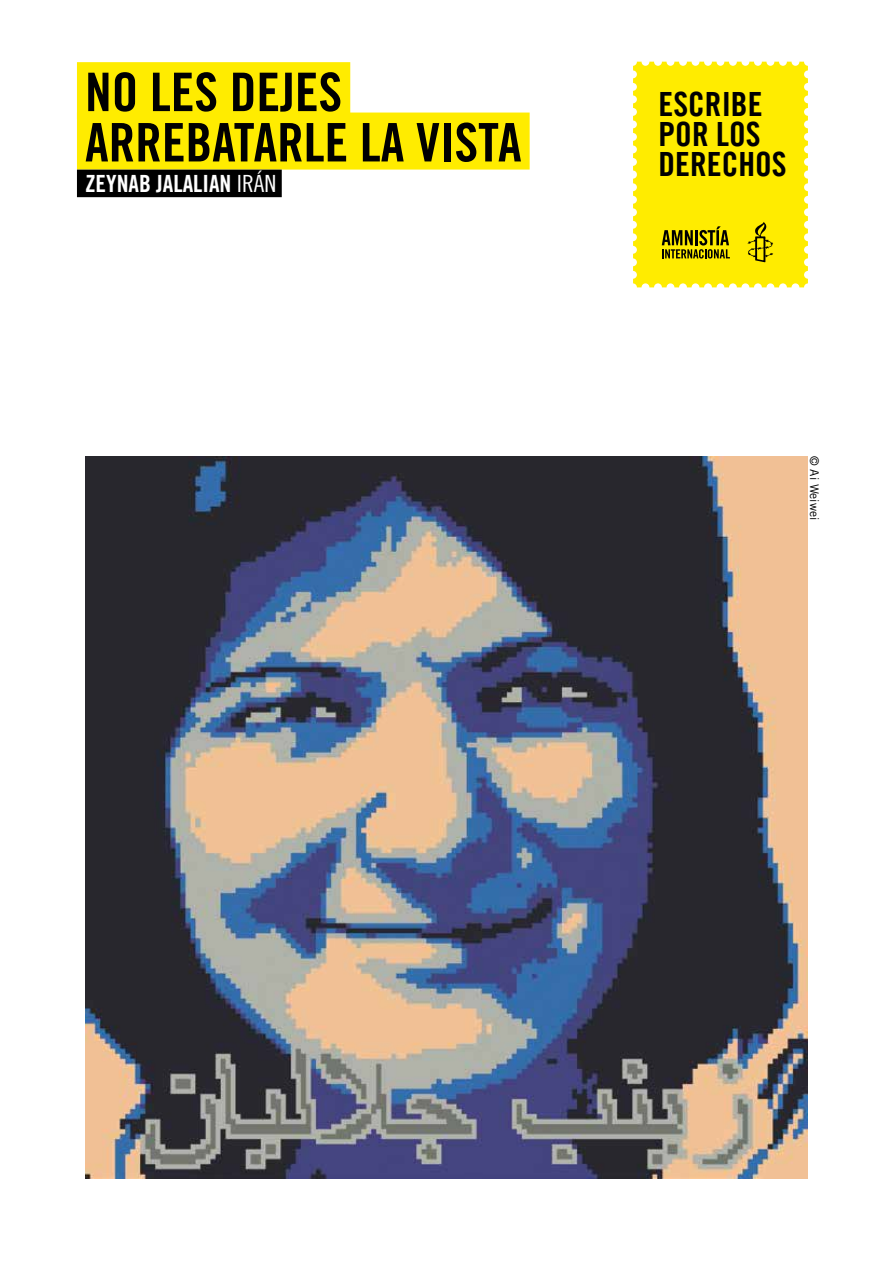
<style>
.page{position:relative;width:893px;height:1263px;background:#fff}
.page>*{position:absolute;margin:0;border:0;box-sizing:border-box;transform-origin:0 0}
.t1{font:53.25px/50.4px "Amnesty Trade Gothic Bd Cn 20";color:#000}
.t2{font:33.45px/29.5px "Amnesty Trade Gothic Bd Cn 20";color:#000}
.t3{font:23.7px "Amnesty Trade Gothic Bd Cn 20";color:#fff}
.t4{font:12px "Amnesty Trade Gothic";color:#000}
.s1{font-family:"Amnesty Trade Gothic Cn 18"}
</style>
<div class="page">
<svg style="left:633px;top:62px;width:175px;height:225px;background:#f7e509"></svg>
<div style="left:77px;top:62px;width:273px;height:57px;background:#ffec00"></div>
<div style="left:77px;top:113px;width:453px;height:57px;background:#ffec00"></div>
<div style="left:77px;top:170px;width:205px;height:27px;background:#000"></div>
<img style="left:85px;top:456px;width:723px;height:723px">
<p class="t1" style="left:85px;top:67px;width:438px">NO LES DEJES<br>ARREBATARLE LA VISTA</p>
<p class="t3" style="left:85px;top:169px;width:193px">ZEYNAB JALALIAN <span class="s1">IRÁN</span></p>
<p class="t2" style="left:659px;top:89px;width:130px">ESCRIBE<br>POR LOS<br>DERECHOS</p>
<p class="t4" style="left:822px;top:456px;width:65px;rotate:90deg">© Ai Weiwei</p>
</div>
